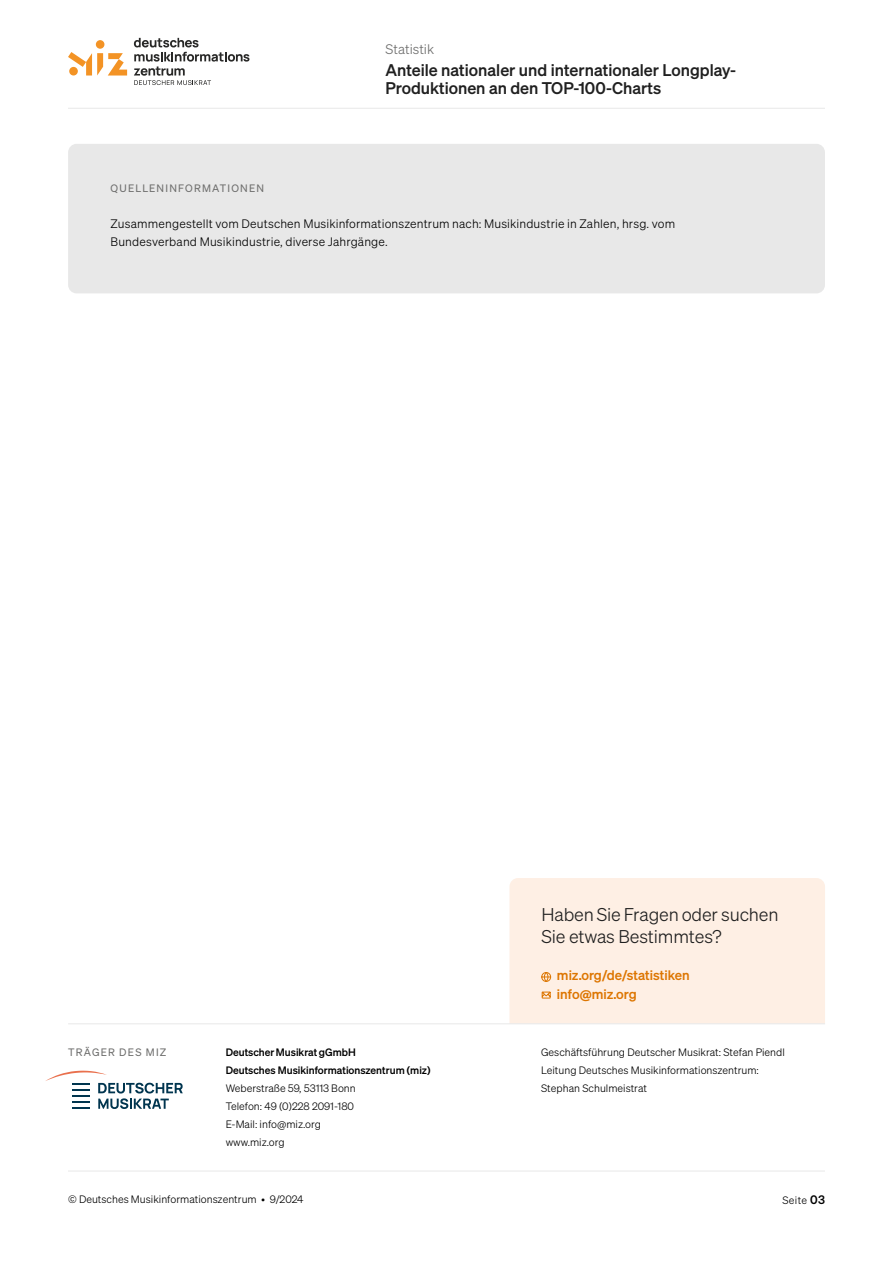
<style>
.page{position:relative;width:893px;height:1263px;background:#fff}
.page>*{position:absolute;margin:0;border:0;box-sizing:border-box;transform-origin:0 0}
.t1{font:18px/22.5px "Sohne Leicht";letter-spacing:-.01em;color:#202020}
.t2{font:16.5px/18px "Sohne Kraftig";color:#202020}
.t3{font:13.5px/19.5px "Sohne Kraftig";color:#dd7500}
.t4{font:13.5px "Sohne Leicht";color:#6d6d6c}
.t5{font:12px/18px "Sohne Leicht";letter-spacing:.01em;color:#000}
.t6{font:10.5px/18px "Sohne Leicht";color:#000}
.t7{font:10.5px/18px "Sohne Kraftig";color:#000}
.t8{font:10.5px "Sohne Buch";letter-spacing:.115em;color:#6d6d6c}
.s1{font-family:"Sohne Kraftig";font-size:12px}
</style>
<div class="page">
<hr style="left:68px;top:108px;width:757px;height:1px;background:#e8e8e8">
<hr style="left:68px;top:1171px;width:757px;height:1px;background:#e8e8e8">
<div style="left:509px;top:878px;width:316px;height:145px;background:#feefe4"></div>
<svg style="left:541px;top:991px;width:10px;height:8px"></svg>
<svg style="left:541px;top:972px;width:10px;height:10px"></svg>
<svg style="left:45px;top:1071px;width:138px;height:38px"></svg>
<hr style="left:68px;top:1023px;width:757px;height:1px;background:#e8e8e8">
<svg style="left:134px;top:38px;width:115px;height:47px"></svg>
<div style="left:96px;top:40px;width:8px;height:9px;background:#f39325;border-radius:50%"></div>
<svg style="left:68px;top:52px;width:59px;height:24px"></svg>
<div style="left:68px;top:144px;width:757px;height:149px;background:#e8e8e8;border-radius:9px"></div>
<p class="t4" style="left:386px;top:41px;width:50px">Statistik</p>
<h2 class="t2" style="left:386px;top:61px;width:352px">Anteile nationaler und internationaler Longplay-<br>Produktionen an den TOP-100-Charts</h2>
<p class="t8" style="left:111px;top:182px;width:155px">QUELLENINFORMATIONEN</p>
<p class="t5" style="left:111px;top:215px;width:566px">Zusammengestellt vom Deutschen Musikinformationszentrum nach: Musikindustrie in Zahlen, hrsg. vom<br>Bundesverband Musikindustrie, diverse Jahrgänge.</p>
<p class="t8" style="left:68px;top:1046px;width:100px">TRÄGER DES MIZ</p>
<p class="t7" style="left:226px;top:1043px;width:206px">Deutscher Musikrat gGmbH<br>Deutsches Musikinformationszentrum (miz)</p>
<p class="t6" style="left:226px;top:1079px;width:132px">Weberstraße 59, 53113 Bonn<br>Telefon: 49 (0)228 2091-180<br>E-Mail: info@miz.org www.miz.org</p>
<h1 class="t1" style="left:541px;top:903px;width:239px">Haben Sie Fragen oder suchen<br>Sie etwas Bestimmtes?</h1>
<p class="t3" style="left:557px;top:965px;width:134px">miz.org/de/statistiken info@miz.org</p>
<p class="t6" style="left:541px;top:1043px;width:245px">Geschäftsführung Deutscher Musikrat: Stefan Piendl<br>Leitung Deutsches Musikinformationszentrum:<br>Stephan Schulmeistrat</p>
<p class="t6" style="left:68px;top:1190px;width:237px">© Deutsches Musikinformationszentrum • 9/2024</p>
<p class="t6" style="left:782px;top:1191px;width:44px">Seite <span class="s1">03</span></p>
</div>
